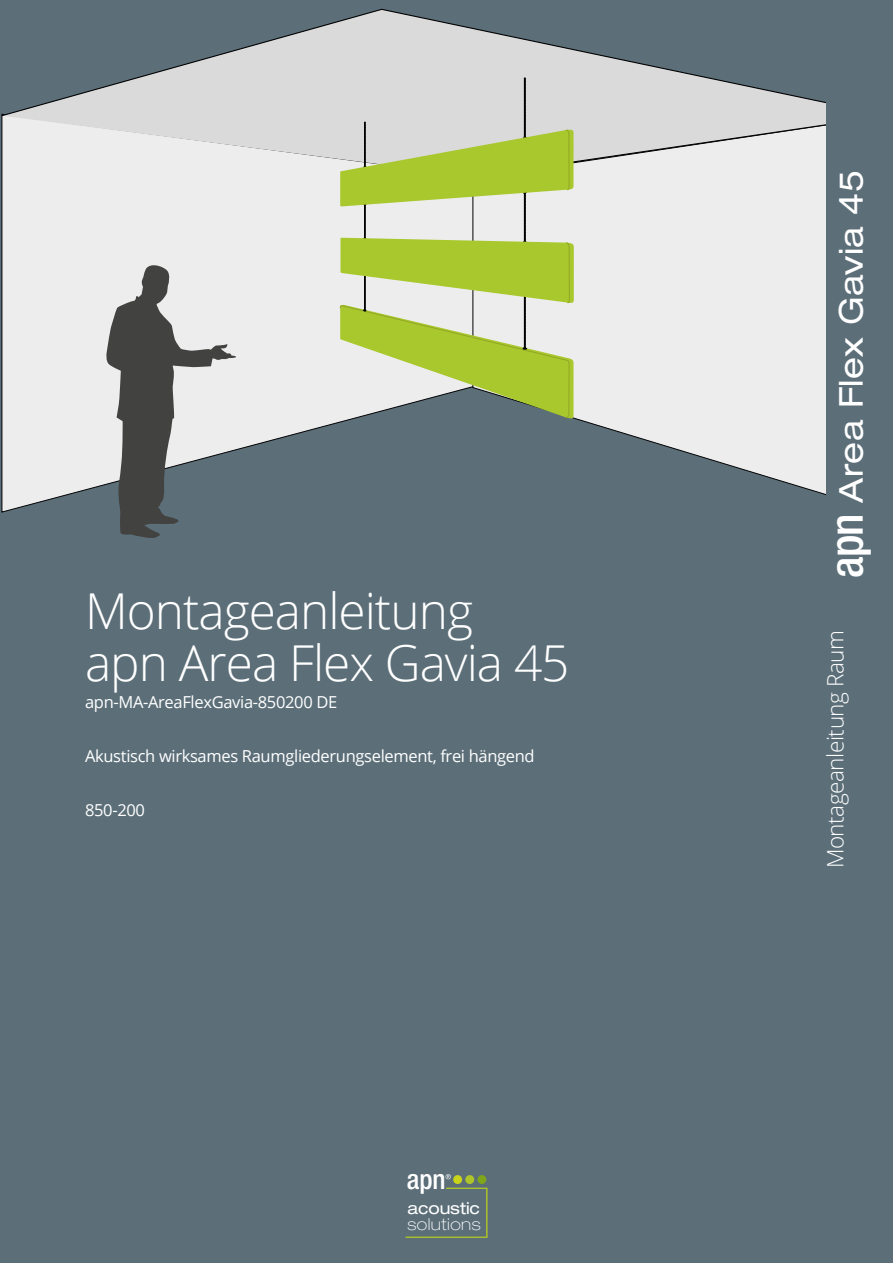
<style>
.page{position:relative;width:893px;height:1263px;background:#5c6f79}
.page>*{position:absolute;margin:0;border:0;box-sizing:border-box;transform-origin:0 0}
.t1{font:300 49.5px/52.5px "Open Sans";letter-spacing:-.02em;color:#fff}
.t2{font:expanded 33px "Helvetica Neue LT";letter-spacing:.01em;color:#fff}
.t3{font:500 condensed 27.3px "Helvetica Neue LT";color:#fff}
.t4{font:300 22.5px "Open Sans";letter-spacing:-.02em;color:#fff}
.t5{font:16.5px "Open Sans";letter-spacing:-.02em;color:#fff}
.t6{font:100 expanded 16.5px "Helvetica Neue LT";letter-spacing:.03em;color:#fff}
.t7{font:expanded 16.5px "Helvetica Neue LT";letter-spacing:-.005em;color:#fff}
.s1{font-weight:500;font-stretch:condensed;font-size:46.5px}
</style>
<div class="page">
<svg style="left:1px;top:178px;width:356px;height:335px;background:#d6d9da"></svg>
<svg style="left:569px;top:178px;width:257px;height:317px;background:#dadcdd"></svg>
<svg style="left:1px;top:8px;width:825px;height:170px"></svg>
<svg style="left:105px;top:262px;width:131px;height:276px"></svg>
<svg style="left:340px;top:78px;width:234px;height:340px;background:#c3d190"></svg>
<svg style="left:406px;top:1188px;width:81px;height:50px"></svg>
<div style="left:453px;top:1175px;width:9px;height:9px;background:#c8d419;border-radius:50%"></div>
<div style="left:465px;top:1175px;width:9px;height:9px;background:#afc428;border-radius:50%"></div>
<div style="left:477px;top:1175px;width:9px;height:9px;background:#80a51b;border-radius:50%"></div>
<svg style="left:446px;top:1174px;width:5px;height:5px"></svg>
<h1 class="t1" style="left:85px;top:583px;width:486px">Montageanleitung<br>apn Area Flex Gavia 45</h1>
<p class="t5" style="left:85px;top:691px;width:254px">apn-MA-AreaFlexGavia-850200 DE</p>
<p class="t5" style="left:85px;top:745px;width:451px">Akustisch wirksames Raumgliederungselement, frei hängend</p>
<p class="t5" style="left:85px;top:799px;width:61px">850-200</p>
<h3 class="t3" style="left:407px;top:1163px;width:40px">apn</h3>
<p class="t7" style="left:407px;top:1198px;width:74px">acoustic</p>
<p class="t6" style="left:407px;top:1215px;width:75px">solutions</p>
<h2 class="t2" style="left:831px;top:578px;width:409px;rotate:-90deg"><span class="s1">apn</span> Area Flex Gavia 45</h2>
<h3 class="t4" style="left:820px;top:868px;width:240px;rotate:-90deg">Montageanleitung Raum</h3>
</div>
